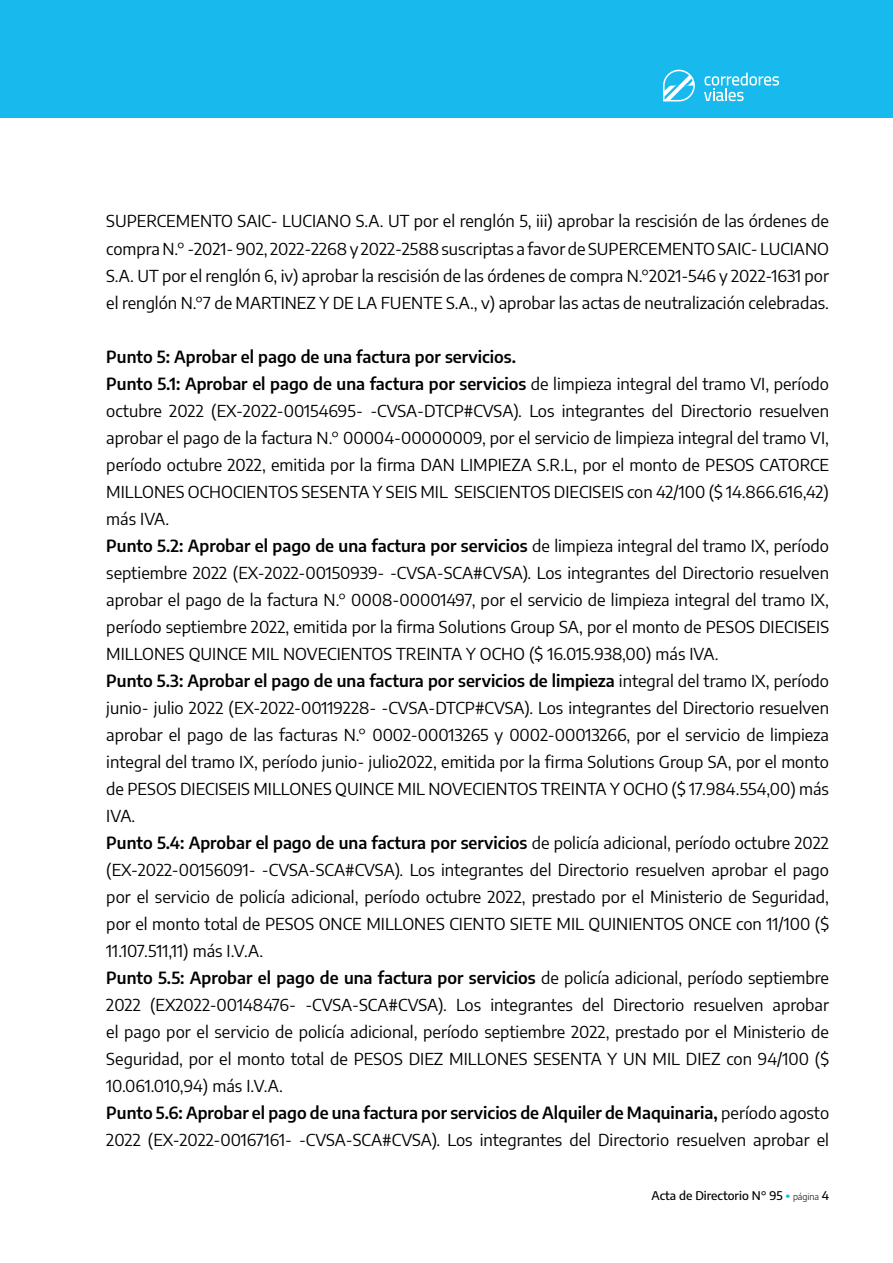
<style>
.page{position:relative;width:893px;height:1263px;background:#fff}
.page>*{position:absolute;margin:0;border:0;box-sizing:border-box;transform-origin:0 0}
.Texto_Actas{font:16.5px/27px "Encode Sans";color:#000;text-align:justify}
.Texto_Actas-2{font:600 16.5px "Encode Sans";color:#000}
.t1{font:500 12px "Encode Sans";color:#000}
.s1{font-weight:600}
.s2{font-weight:900;font-size:13.5px;color:#18baed}
.s3{font-weight:300;font-size:9px}
</style>
<div class="page">
<div style="left:0;top:0;width:893px;height:117px;background:#18baed"></div>
<svg style="left:704px;top:73px;width:75px;height:28px"></svg>
<svg style="left:663px;top:70px;width:32px;height:31px"></svg>
<p class="Texto_Actas" style="left:106px;top:207px;width:724px">SUPERCEMENTO SAIC- LUCIANO S.A. UT por el renglón 5, iii) aprobar la rescisión de las órdenes de compra N.° -2021- 902, 2022-2268 y 2022-2588 suscriptas a favor de SUPERCEMENTO SAIC- LUCIANO S.A. UT por el renglón 6, iv) aprobar la rescisión de las órdenes de compra N.°2021-546 y 2022-1631 por el renglón N.°7 de MARTINEZ Y DE LA FUENTE S.A., v) aprobar las actas de neutralización celebradas.</p>
<p class="Texto_Actas-2" style="left:106px;top:344px;width:411px">Punto 5: Aprobar el pago de una factura por servicios.</p>
<p class="Texto_Actas" style="left:106px;top:369px;width:724px"><span class="s1">Punto 5.1: Aprobar el pago de una factura por servicios</span> de limpieza integral del tramo VI, período octubre 2022 (EX-2022-00154695- -CVSA-DTCP#CVSA). Los integrantes del Directorio resuelven aprobar el pago de la factura N.° 00004-00000009, por el servicio de limpieza integral del tramo VI, período octubre 2022, emitida por la firma DAN LIMPIEZA S.R.L, por el monto de PESOS CATORCE MILLONES OCHOCIENTOS SESENTA Y SEIS MIL SEISCIENTOS DIECISEIS con 42/100 ($ 14.866.616,42) más IVA.</p>
<p class="Texto_Actas" style="left:106px;top:531px;width:724px"><span class="s1">Punto 5.2: Aprobar el pago de una factura por servicios</span> de limpieza integral del tramo IX, período septiembre 2022 (EX-2022-00150939- -CVSA-SCA#CVSA). Los integrantes del Directorio resuelven aprobar el pago de la factura N.° 0008-00001497, por el servicio de limpieza integral del tramo IX, período septiembre 2022, emitida por la firma Solutions Group SA, por el monto de PESOS DIECISEIS MILLONES QUINCE MIL NOVECIENTOS TREINTA Y OCHO ($ 16.015.938,00) más IVA.</p>
<p class="Texto_Actas" style="left:106px;top:666px;width:724px"><span class="s1">Punto 5.3: Aprobar el pago de una factura por servicios de limpieza</span> integral del tramo IX, período junio- julio 2022 (EX-2022-00119228- -CVSA-DTCP#CVSA). Los integrantes del Directorio resuelven aprobar el pago de las facturas N.° 0002-00013265 y 0002-00013266, por el servicio de limpieza integral del tramo IX, período junio- julio2022, emitida por la firma Solutions Group SA, por el monto de PESOS DIECISEIS MILLONES QUINCE MIL NOVECIENTOS TREINTA Y OCHO ($ 17.984.554,00) más IVA.</p>
<p class="Texto_Actas" style="left:106px;top:828px;width:724px"><span class="s1">Punto 5.4: Aprobar el pago de una factura por servicios</span> de policía adicional, período octubre 2022 (EX-2022-00156091- -CVSA-SCA#CVSA). Los integrantes del Directorio resuelven aprobar el pago por el servicio de policía adicional, período octubre 2022, prestado por el Ministerio de Seguridad, por el monto total de PESOS ONCE MILLONES CIENTO SIETE MIL QUINIENTOS ONCE con 11/100 ($ 11.107.511,11) más I.V.A.</p>
<p class="Texto_Actas" style="left:106px;top:963px;width:724px"><span class="s1">Punto 5.5: Aprobar el pago de una factura por servicios</span> de policía adicional, período septiembre 2022 (EX2022-00148476- -CVSA-SCA#CVSA). Los integrantes del Directorio resuelven aprobar el pago por el servicio de policía adicional, período septiembre 2022, prestado por el Ministerio de Seguridad, por el monto total de PESOS DIEZ MILLONES SESENTA Y UN MIL DIEZ con 94/100 ($ 10.061.010,94) más I.V.A.</p>
<p class="Texto_Actas" style="left:106px;top:1098px;width:724px"><span class="s1">Punto 5.6: Aprobar el pago de una factura por servicios de Alquiler de Maquinaria,</span> período agosto<br>2022 (EX-2022-00167161- -CVSA-SCA#CVSA). Los integrantes del Directorio resuelven aprobar el</p>
<p class="t1" style="left:651px;top:1187px;width:179px">Acta de Directorio N° 95 <span class="s2">·</span> <span class="s3">página</span> 4</p>
</div>
